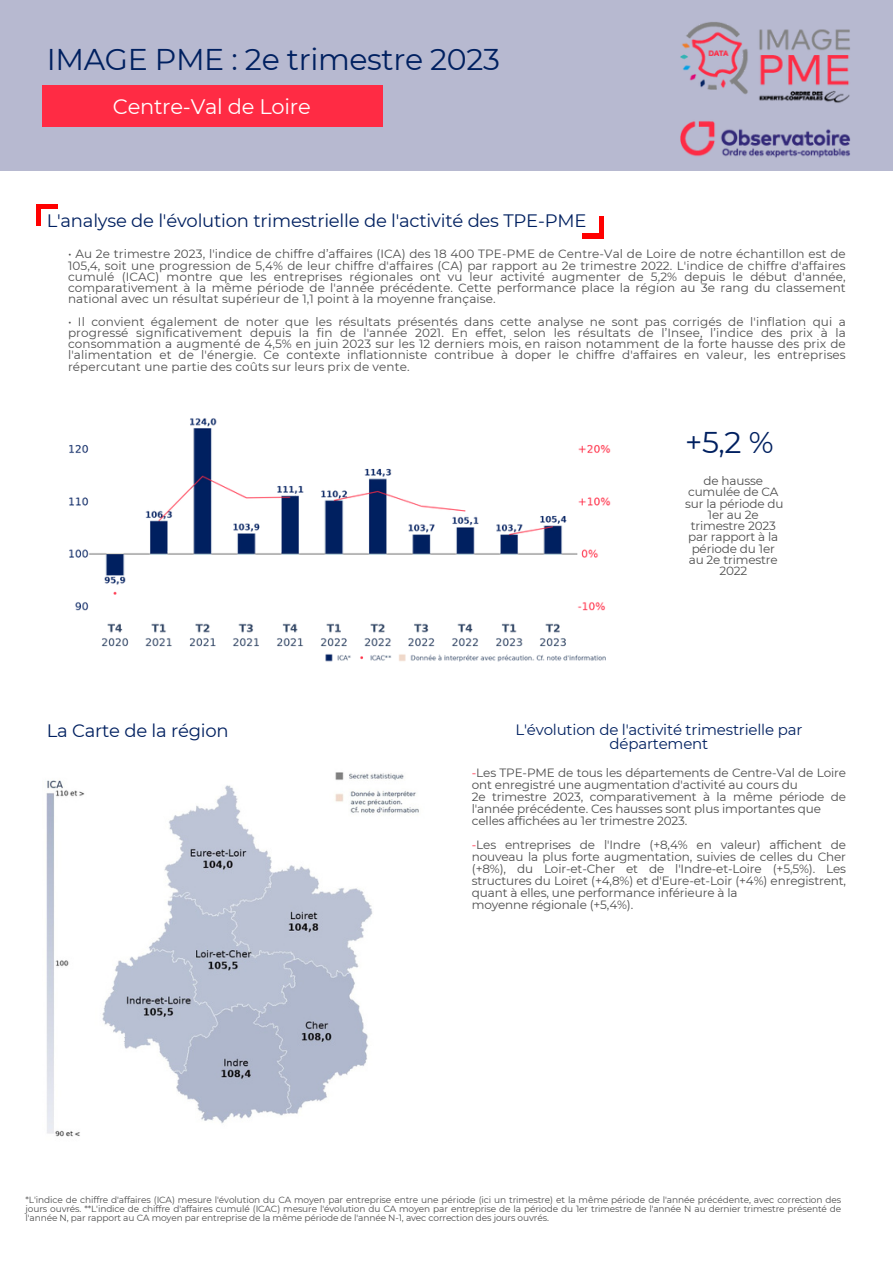
<style>
.page{position:relative;width:893px;height:1264px;background:#fff}
.page>*{position:absolute;margin:0;border:0;box-sizing:border-box;transform-origin:0 0}
.t1{font:30px "Montserrat";letter-spacing:-.01em;color:#002060}
.t2{font:21px "Montserrat";letter-spacing:-.01em;color:#fff}
.t3{font:18px "Montserrat";letter-spacing:-.01em;color:#002060}
.t4{font:15px/14.5px "Montserrat";letter-spacing:-.01em;color:#002060;text-align:center}
.t5{font:12px/11.2px "Montserrat";letter-spacing:-.01em;color:#4d4d4d;text-align:justify}
.t6{font:9px/9px "Montserrat";letter-spacing:-.01em;color:#4d4d4d;text-align:justify}
.s1{color:#ff2b44}
</style>
<div class="page">
<div style="left:0;top:0;width:892px;height:170px;background:#b7b9d0"></div>
<div style="left:42px;top:85px;width:340px;height:42px;background:#ff2b44"></div>
<img style="left:680px;top:22px;width:169px;height:136px">
<hr style="left:36px;top:204px;width:4px;height:21px;background:#f00">
<hr style="left:36px;top:204px;width:21px;height:4px;background:#f00">
<hr style="left:599px;top:217px;width:4px;height:21px;background:#f00">
<hr style="left:582px;top:234px;width:21px;height:4px;background:#f00">
<img style="left:69px;top:418px;width:542px;height:244px">
<img style="left:46px;top:772px;width:373px;height:365px">
<p class="t1" style="left:47px;top:41px;width:455px">IMAGE PME : 2e trimestre 2023</p>
<p class="t2" style="left:113px;top:94px;width:199px">Centre-Val de Loire</p>
<p class="t3" style="left:47px;top:209px;width:541px">L'analyse de l'évolution trimestrielle de l'activité des TPE-PME</p>
<p class="t5" style="left:68px;top:248px;width:779px">• Au 2e trimestre 2023, l'indice de chiffre d’affaires (ICA) des 18 400 TPE-PME de Centre-Val de Loire de notre échantillon est de 105,4, soit une progression de 5,4% de leur chiffre d'affaires (CA) par rapport au 2e trimestre 2022. L'indice de chiffre d'affaires cumulé (ICAC) montre que les entreprises régionales ont vu leur activité augmenter de 5,2% depuis le début d'année, comparativement à la même période de l'année précédente. Cette performance place la région au 3e rang du classement national avec un résultat supérieur de 1,1 point à la moyenne française.</p>
<p class="t5" style="left:68px;top:316px;width:779px">• Il convient également de noter que les résultats présentés dans cette analyse ne sont pas corrigés de l'inflation qui a progressé significativement depuis la fin de l'année 2021. En effet, selon les résultats de l’Insee, l’indice des prix à la consommation a augmenté de 4,5% en juin 2023 sur les 12 derniers mois, en raison notamment de la forte hausse des prix de l'alimentation et de l'énergie. Ce contexte inflationniste contribue à doper le chiffre d'affaires en valeur, les entreprises répercutant une partie des coûts sur leurs prix de vente.</p>
<p class="t1" style="left:685px;top:423px;width:90px">+5,2 %</p>
<p class="t3" style="left:47px;top:719px;width:183px">La Carte de la région</p>
<p class="t5" style="left:685px;top:475px;width:100px;text-align:center">de hausse cumulée de CA sur la période du<br>1er au 2e trimestre 2023 par rapport à la période du 1er</p>
<p class="t5" style="left:688px;top:554px;width:91px;text-align:center">au 2e trimestre<br>2022</p>
<p class="t4" style="left:515px;top:722px;width:288px">L'évolution de l'activité trimestrielle par département</p>
<p class="t5" style="left:472px;top:767px;width:375px;line-height:12px"><span class="s1">-</span>Les TPE-PME de tous les départements de Centre-Val de Loire ont enregistré une augmentation d'activité au cours du</p>
<p class="t5" style="left:472px;top:791px;width:375px;line-height:12px">2e trimestre 2023, comparativement à la même période de l'année précédente. Ces hausses sont plus importantes que</p>
<p class="t5" style="left:472px;top:815px;width:217px">celles affichées au 1er trimestre 2023.</p>
<p class="t5" style="left:472px;top:839px;width:375px;line-height:12px"><span class="s1">-</span>Les entreprises de l'Indre (+8,4% en valeur) affichent de nouveau la plus forte augmentation, suivies de celles du Cher (+8%), du Loir-et-Cher et de l'Indre-et-Loire (+5,5%). Les structures du Loiret (+4,8%) et d'Eure-et-Loir (+4%) enregistrent, quant à elles, une performance inférieure à la</p>
<p class="t5" style="left:472px;top:899px;width:163px">moyenne régionale (+5,4%).</p>
<p class="t6" style="left:25px;top:1195px;width:817px">*L'indice de chiffre d'affaires (ICA) mesure l'évolution du CA moyen par entreprise entre une période (ici un trimestre) et la même période de l'année précédente, avec correction des jours ouvrés. **L'indice de chiffre d'affaires cumulé (ICAC) mesure l'évolution du CA moyen par entreprise de la période du 1er trimestre de l'année N au dernier trimestre présenté de l'année N, par rapport au CA moyen par entreprise de la même période de l'année N-1, avec correction des jours ouvrés.</p>
</div>
